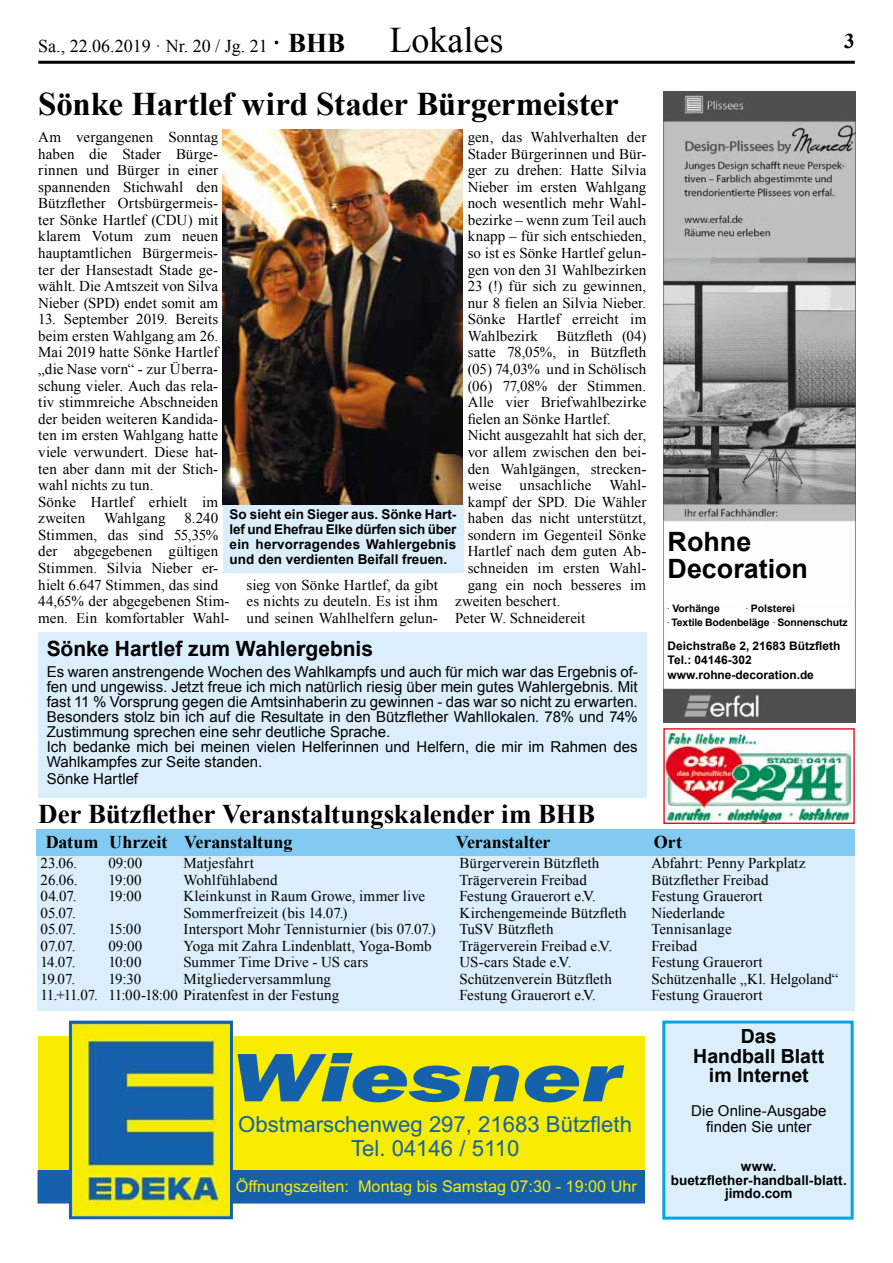
<style>
.page{position:relative;width:893px;height:1263px;background:#fff}
.page>*{position:absolute;margin:0;border:0;box-sizing:border-box;transform-origin:0 0}
.t1{font:italic 800 70.8px "Franklin Gothic";color:#1561ac;scale:1.44 1}
.t2{font:36px "Times New Roman";color:#000}
.t3{font:700 33px "Times New Roman";letter-spacing:-.01em;color:#000}
.t4{font:700 27px "Times New Roman";letter-spacing:-.01em;color:#000}
.t5{font:700 26.55px/26.5px "Arial";color:#000}
.t6{font:22.2px/24.8px "Arial";color:#1561ac;text-align:center}
.t7{font:700 21px "Arial";color:#000}
.t8{font:700 21px "Times New Roman";color:#000}
.t9{font:700 19.5px/19.5px "Arial";color:#000;text-align:center}
.t10{font:700 18px "Times New Roman";letter-spacing:-.005em;color:#000}
.t11{font:18px "Times New Roman";color:#000}
.t12{font:16.2px "Arial";color:#f8ec00}
.t13{font:15px/16.5px "Times New Roman";letter-spacing:.005em;color:#000;text-align:justify}
.t14{font:15px/15px "Arial";color:#000;text-align:center}
.t15{font:700 13.5px/15px "Arial";letter-spacing:.005em;color:#000;text-align:center}
.t16{font:700 11.85px/14.9px "Arial";color:#000}
.t17{font:700 10.35px/14.9px "Arial";letter-spacing:-.01em;color:#000}
.s1{font-weight:700;font-size:27px}
.s2{font-family:"Minion Pro";font-weight:400}
</style>
<div class="page">
<hr style="left:38px;top:61px;width:817px;height:3px;background:#000">
<div style="left:38px;top:632px;width:608px;height:166px;background:#dbeefb"></div>
<div style="left:37px;top:855px;width:818px;height:156px;background:#dbeefb"></div>
<div style="left:36px;top:829px;width:819px;height:26px;background:#82caf1"></div>
<div style="left:662px;top:1020px;width:192px;height:199px;background:#dbeefb;border:3px solid #00a5e3"></div>
<div style="left:38px;top:1036px;width:606px;height:167px;background:#f8ec00"></div>
<div style="left:38px;top:1171px;width:606px;height:32px;background:#1561ac"></div>
<div style="left:38px;top:1170px;width:607px;height:33px;border:1px solid #1561ac"></div>
<img style="left:73px;top:1025px;width:156px;height:190px">
<div style="left:69px;top:1021px;width:164px;height:198px;border:3px solid #1561ac"></div>
<img style="left:663px;top:92px;width:193px;height:513px">
<img style="left:663px;top:605px;width:193px;height:117px">
<img style="left:665px;top:733px;width:186px;height:89px">
<div style="left:663px;top:728px;width:192px;height:96px;border:1px solid #e3000f"></div>
<div style="left:223px;top:503px;width:240px;height:70px;background:#dbeefb"></div>
<img style="left:223px;top:129px;width:240px;height:375px">
<h2 class="t2" style="left:389px;top:15px;width:115px">Lokales</h2>
<p class="t11" style="left:38px;top:34px;width:308px">Sa., 22.06.2019 · Nr. 20 / Jg. 21 <span class="s1">· BHB</span></p>
<h3 class="t8" style="left:844px;top:26px;width:12px">3</h3>
<h3 class="t3" style="left:38px;top:81px;width:582px">Sönke Hartlef wird Stader Bürgermeister</h3>
<p class="t13" style="left:468px;top:128px;width:180px">gen, das Wahlverhalten der Stader Bürgerinnen und Bür&shy;ger zu drehen: Hatte Silvia Nieber im ersten Wahlgang noch wesentlich mehr Wahl&shy;bezirke – wenn zum Teil auch knapp – für sich entschieden, so ist es Sönke Hartlef gelun&shy;gen von den 31 Wahlbezirken 23 (!) für sich zu gewinnen, nur 8 fielen an Silvia Nieber.<br>Sönke Hartlef erreicht im Wahlbezirk</p>
<p class="t13" style="left:38px;top:128px;width:182px">Am vergangenen Sonntag haben die Stader Bürge&shy;rinnen und Bürger in einer spannenden Stichwahl den Bützflether Ortsbürgermeis&shy;ter Sönke Hartlef (CDU) mit klarem Votum zum neuen hauptamtlichen Bürgermeis&shy;ter der Hansestadt Stade ge&shy;wählt. Die Amtszeit von Silva Nieber (SPD) endet somit am</p>
<p class="t13" style="left:38px;top:311px;width:182px;text-align:left">13. September 2019. Bereits beim ersten Wahlgang am 26.<br>Mai 2019 hatte Sönke Hartlef „die Nase vorn“ - zur Überra&shy;schung vieler. Auch das rela&shy;tiv stimmreiche Abschneiden der beiden weiteren Kandida&shy;ten im ersten Wahlgang hatte viele verwundert. Diese hat&shy;ten aber dann mit der Stich&shy;wahl nichts zu tun.<br>Sönke Hartlef erhielt im zweiten</p>
<p class="t13" style="left:557px;top:327px;width:91px">Bützfleth (04)</p>
<p class="t13" style="left:468px;top:344px;width:180px">satte 78,05%, in Bützfleth</p>
<p class="t13" style="left:468px;top:361px;width:180px">(05) 74,03% und in Schölisch</p>
<p class="t13" style="left:468px;top:377px;width:180px">(06) 77,08% der Stimmen.</p>
<p class="t13" style="left:468px;top:394px;width:180px">Alle vier Briefwahlbezirke</p>
<p class="t13" style="left:468px;top:410px;width:145px">fielen an Sönke Hartlef.</p>
<p class="t13" style="left:468px;top:427px;width:180px">Nicht ausgezahlt hat sich der,</p>
<p class="t13" style="left:468px;top:443px;width:180px">vor allem zwischen den bei-</p>
<p class="t13" style="left:468px;top:460px;width:180px">den Wahlgängen, strecken-</p>
<p class="t13" style="left:468px;top:477px;width:180px">weise unsachliche Wahl-</p>
<p class="t13" style="left:468px;top:493px;width:180px">kampf der SPD. Die Wähler</p>
<p class="t13" style="left:468px;top:510px;width:180px">haben das nicht unterstützt,</p>
<p class="t13" style="left:468px;top:526px;width:180px">sondern im Gegenteil Sönke</p>
<p class="t13" style="left:468px;top:543px;width:180px">Hartlef nach dem guten Ab-</p>
<p class="t13" style="left:468px;top:559px;width:180px">schneiden im ersten Wahl-</p>
<p class="t13" style="left:468px;top:576px;width:180px">gang ein noch besseres im</p>
<p class="t13" style="left:455px;top:593px;width:107px">zweiten beschert.</p>
<p class="t13" style="left:455px;top:609px;width:132px">Peter W. Schneidereit</p>
<p class="t15" style="left:230px;top:507px;width:228px;text-align:justify">So sieht ein Sieger aus. Sönke Hart&shy;lef und Ehefrau Elke dürfen sich über ein hervorragendes Wahlergebnis und den verdienten Beifall freuen.</p>
<p class="t13" style="left:104px;top:510px;width:63px">Wahlgang</p>
<p class="t13" style="left:38px;top:510px;width:193px;text-align:left;text-indent:146px">8.240<br>Stimmen, das sind 55,35% der abgegebenen gültigen<br>Stimmen. Silvia Nieber er&shy;hielt 6.647 Stimmen, das sind<br>44,65% der abgegebenen Stim&shy;men. Ein komfortabler Wahl-</p>
<p class="t13" style="left:247px;top:576px;width:193px">sieg von Sönke Hartlef, da gibt es nichts zu deuteln. Es ist ihm und seinen Wahlhelfern gelun-</p>
<h3 class="t7" style="left:47px;top:634px;width:328px">Sönke Hartlef zum Wahlergebnis</h3>
<p class="t14" style="left:47px;top:664px;width:593px;text-align:left">Es waren anstrengende Wochen des Wahlkampfs und auch für mich war das Ergebnis of&shy;fen und ungewiss. Jetzt freue ich mich natürlich riesig über mein gutes Wahlergebnis. Mit fast 11 % Vorsprung gegen die Amtsinhaberin zu gewinnen - das war so nicht zu erwarten.<br>Besonders stolz bin ich auf die Resultate in den Bützflether Wahllokalen. 78% und 74% Zustimmung sprechen eine sehr deutliche Sprache.<br>Ich bedanke mich bei meinen vielen Helferinnen und Helfern, die mir im Rahmen des Wahlkampfes zur Seite standen.</p>
<p class="t14" style="left:47px;top:771px;width:93px">Sönke Hartlef</p>
<h3 class="t4" style="left:38px;top:796px;width:558px">Der Bützflether Veranstaltungskalender im BHB</h3>
<h3 class="t5" style="left:668px;top:529px;width:142px">Rohne<br>Decoration</h3>
<p class="t17" style="left:668px;top:601px;width:54px"><span class="s2">.</span> Vorhänge</p>
<p class="t17" style="left:668px;top:601px;width:181px;text-indent:78px"><span class="s2">.</span> Polsterei<br><span class="s2">.</span> Textile Bodenbeläge <span class="s2">.</span> Sonnenschutz</p>
<p class="t16" style="left:668px;top:638px;width:174px">Deichstraße 2, 21683 Bützfleth<br>Tel.: 04146-302 www.rohne-decoration.de</p>
<p class="t10" style="left:46px;top:829px;width:248px">Datum Uhrzeit Veranstaltung</p>
<p class="t10" style="left:456px;top:829px;width:96px">Veranstalter</p>
<p class="t10" style="left:654px;top:829px;width:30px">Ort</p>
<p class="t13" style="left:41px;top:855px;width:38px">23.06.</p>
<p class="t13" style="left:108px;top:855px;width:36px">09:00</p>
<p class="t13" style="left:183px;top:855px;width:72px">Matjesfahrt</p>
<p class="t13" style="left:459px;top:855px;width:141px">Bürgerverein Bützfleth</p>
<p class="t13" style="left:651px;top:855px;width:155px">Abfahrt: Penny Parkplatz</p>
<p class="t13" style="left:41px;top:871px;width:39px">26.06.</p>
<p class="t13" style="left:108px;top:871px;width:35px">19:00</p>
<p class="t13" style="left:183px;top:871px;width:96px">Wohlfühlabend</p>
<p class="t13" style="left:459px;top:871px;width:129px">Trägerverein Freibad</p>
<p class="t13" style="left:651px;top:871px;width:119px">Bützflether Freibad</p>
<p class="t13" style="left:41px;top:888px;width:38px">04.07.</p>
<p class="t13" style="left:108px;top:888px;width:35px">19:00</p>
<p class="t13" style="left:183px;top:888px;width:243px">Kleinkunst in Raum Growe, immer live</p>
<p class="t13" style="left:459px;top:888px;width:138px">Festung Grauerort e.V.</p>
<p class="t13" style="left:651px;top:888px;width:113px">Festung Grauerort</p>
<p class="t13" style="left:41px;top:904px;width:37px">05.07.</p>
<p class="t13" style="left:183px;top:904px;width:166px">Sommerfreizeit (bis 14.07.)</p>
<p class="t13" style="left:459px;top:904px;width:169px">Kirchengemeinde Bützfleth</p>
<p class="t13" style="left:651px;top:904px;width:75px">Niederlande</p>
<p class="t13" style="left:41px;top:921px;width:37px">05.07.</p>
<p class="t13" style="left:108px;top:921px;width:34px">15:00</p>
<p class="t13" style="left:183px;top:921px;width:254px">Intersport Mohr Tennisturnier (bis 07.07.)</p>
<p class="t13" style="left:459px;top:921px;width:96px">TuSV Bützfleth</p>
<p class="t13" style="left:651px;top:921px;width:82px">Tennisanlage</p>
<p class="t13" style="left:41px;top:937px;width:36px">07.07.</p>
<p class="t13" style="left:108px;top:937px;width:36px">09:00</p>
<p class="t13" style="left:183px;top:937px;width:250px">Yoga mit Zahra Lindenblatt, Yoga-Bomb</p>
<p class="t13" style="left:459px;top:937px;width:154px">Trägerverein Freibad e.V.</p>
<p class="t13" style="left:651px;top:937px;width:47px">Freibad</p>
<p class="t13" style="left:41px;top:954px;width:36px">14.07.</p>
<p class="t13" style="left:108px;top:954px;width:35px">10:00</p>
<p class="t13" style="left:183px;top:954px;width:187px">Summer Time Drive - US cars</p>
<p class="t13" style="left:459px;top:954px;width:113px">US-cars Stade e.V.</p>
<p class="t13" style="left:651px;top:954px;width:113px">Festung Grauerort</p>
<p class="t13" style="left:41px;top:970px;width:36px">19.07.</p>
<p class="t13" style="left:108px;top:970px;width:34px">19:30</p>
<p class="t13" style="left:183px;top:970px;width:149px">Mitgliederversammlung</p>
<p class="t13" style="left:459px;top:970px;width:154px">Schützenverein Bützfleth</p>
<p class="t13" style="left:651px;top:970px;width:189px">Schützenhalle „Kl. Helgoland“</p>
<p class="t13" style="left:41px;top:987px;width:300px">11.+11.07. 11:00-18:00 Piratenfest in der Festung</p>
<p class="t13" style="left:459px;top:987px;width:138px">Festung Grauerort e.V.</p>
<p class="t13" style="left:651px;top:987px;width:113px">Festung Grauerort</p>
<h1 class="t1" style="left:230px;top:1031px;width:273px">Wiesner</h1>
<h3 class="t6" style="left:238px;top:1111px;width:395px">Obstmarschenweg 297, 21683 Bützfleth<br>Tel. 04146 / 5110</h3>
<p class="t12" style="left:236px;top:1175px;width:403px">Öffnungszeiten: Montag bis Samstag 07:30 - 19:00 Uhr</p>
<h3 class="t9" style="left:693px;top:1027px;width:133px">Das<br>Handball Blatt im Internet</h3>
<p class="t14" style="left:691px;top:1102px;width:137px;line-height:16.5px">Die Online-Ausgabe finden Sie unter</p>
<p class="t15" style="left:671px;top:1160px;width:178px;line-height:13.5px">www. buetzflether-handball-blatt. jimdo.com</p>
</div>
